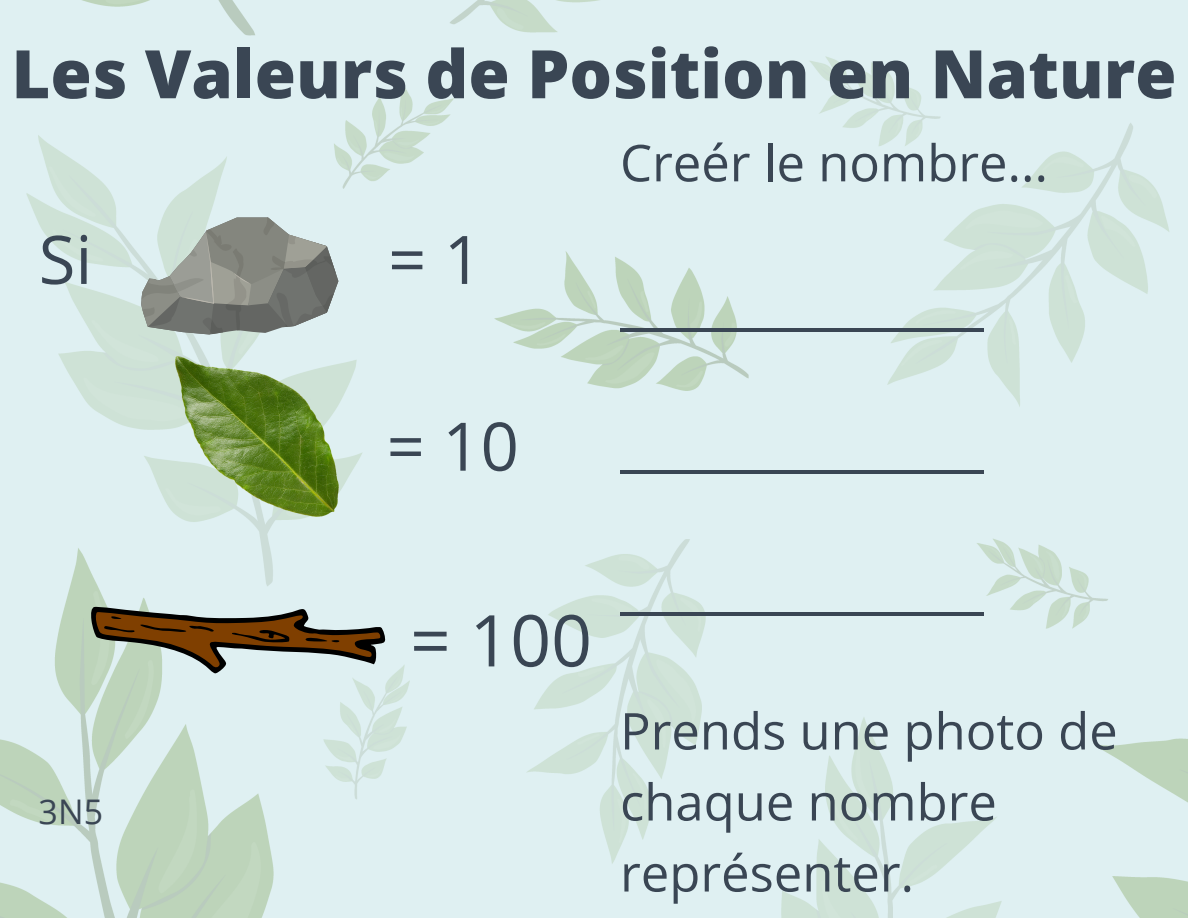
<style>
.page{position:relative;width:1188px;height:918px;background:#fff}
.page>*{position:absolute;margin:0;border:0;box-sizing:border-box;transform-origin:0 0}
.t1{font:71.55px "Open Sans";color:#3a4654}
.t2{font:67.05px "Open Sans";color:#3a4654}
.t3{font:800 66.9px "Open Sans";color:#3a4654}
.t4{font:50.7px/70.9px "Open Sans";color:#3a4654}
.t5{font:34.05px "Open Sans";color:#3a4654}
</style>
<div class="page">
<img style="left:0;top:0;width:1188px;height:918px">
<svg style="left:141px;top:218px;width:197px;height:117px"></svg>
<img style="left:176px;top:357px;width:163px;height:159px">
<svg style="left:86px;top:517px;width:308px;height:234px;fill:#dff0f2"></svg>
<p class="t3" style="left:11px;top:27px;width:1167px">Les Valeurs de Position en Nature</p>
<p class="t2" style="left:39px;top:212px;width:55px">Si</p>
<p class="t2" style="left:388px;top:212px;width:95px">= 1</p>
<p class="t2" style="left:387px;top:399px;width:134px">= 10</p>
<p class="t4" style="left:620px;top:126px;width:429px">Creér le nombre...</p>
<p class="t4" style="left:620px;top:268px;width:366px">________________</p>
<p class="t4" style="left:620px;top:410px;width:366px">________________</p>
<p class="t5" style="left:39px;top:788px;width:66px">3N5</p>
<p class="t1" style="left:410px;top:590px;width:183px">= 100</p>
<p class="t4" style="left:620px;top:552px;width:366px">________________</p>
<p class="t4" style="left:620px;top:694px;width:499px">Prends une photo de chaque nombre représenter.</p>
</div>
